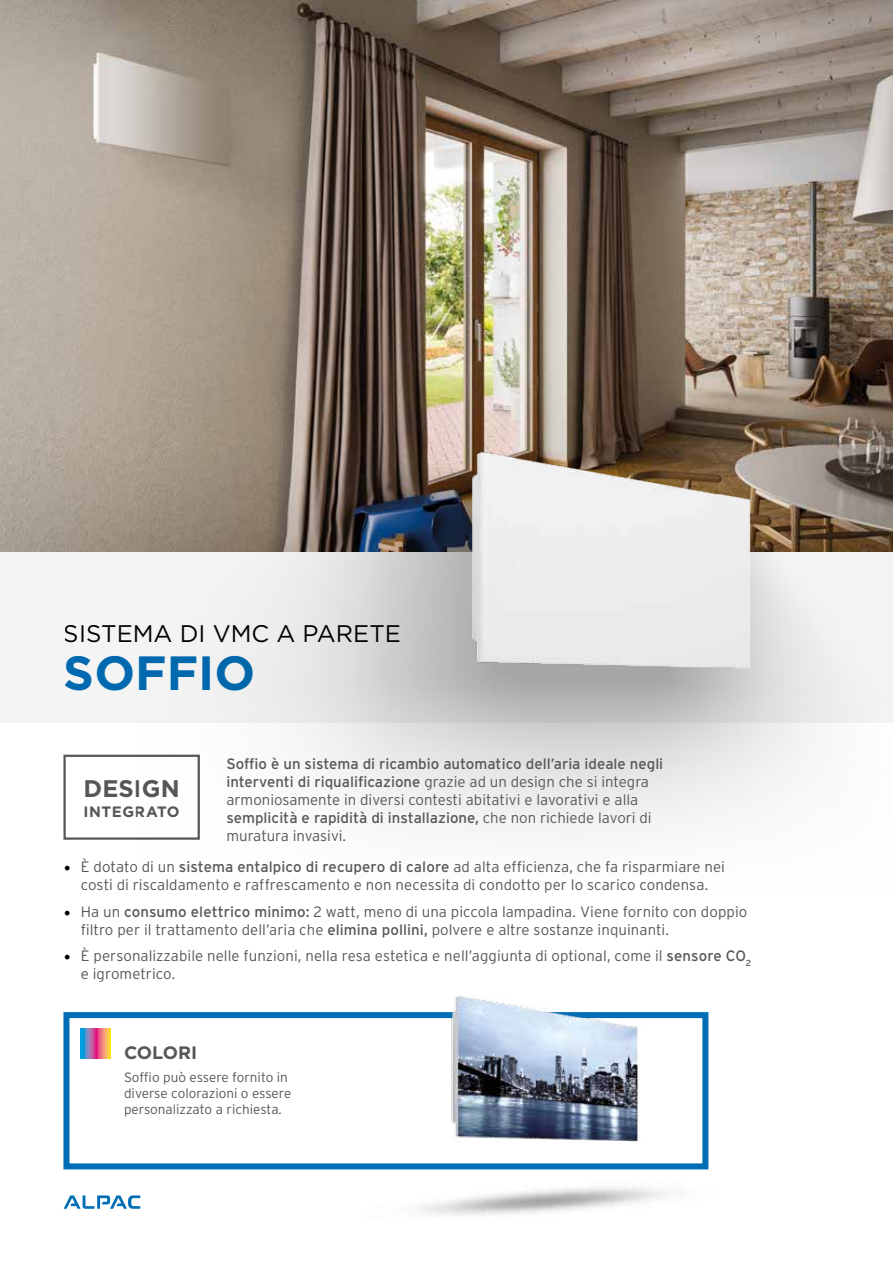
<style>
.page{position:relative;width:893px;height:1263px;background:#fff}
.page>*{position:absolute;margin:0;border:0;box-sizing:border-box;transform-origin:0 0}
.t1{font:700 48px "Gotham HTF";color:#006eb7}
.t2{font:24px "Gotham";color:#000}
.t3{font:700 24px "Gotham HTF";color:#575756}
.t4{font:700 18px "Gotham HTF";letter-spacing:-.01em;color:#575756}
.t5{font:300 15px/18px "Interstate";color:#575756}
.t6{font:700 15px "Gotham HTF";color:#575756}
.t7{font:300 13.5px/16.2px "Interstate";color:#575756}
.s1{font-weight:400}
.s2{font-family:"Minion Pro";font-weight:400;font-size:18px;color:#000}
</style>
<div class="page">
<img style="left:0;top:0;width:893px;height:553px">
<svg style="left:81px;top:1029px;width:29px;height:30px"></svg>
<div style="left:63px;top:755px;width:137px;height:85px;border:2px solid #575756"></div>
<div style="left:63px;top:1012px;width:645px;height:157px;border:6px solid #006eb7"></div>
<svg style="left:64px;top:1195px;width:76px;height:14px"></svg>
<div style="left:0;top:553px;width:893px;height:170px;background:#f4f4f4"></div>
<img style="left:259px;top:1011px;width:450px;height:204px">
<img style="left:138px;top:379px;width:755px;height:632px">
<h2 class="t2" style="left:64px;top:618px;width:339px">SISTEMA DI VMC A PARETE</h2>
<h1 class="t1" style="left:64px;top:645px;width:193px">SOFFIO</h1>
<h2 class="t3" style="left:84px;top:775px;width:94px">DESIGN</h2>
<p class="t6" style="left:84px;top:803px;width:51px">INTEGRAT</p>
<p class="t6" style="left:167px;top:803px;width:14px">O</p>
<p class="t5" style="left:226px;top:755px;width:438px"><span class="s1">Soffio è un sistema di ricambio automatico dell’aria ideale negli interventi di riqualificazione</span> grazie ad un design che si integra armoniosamente in diversi contesti abitativi e lavorativi e alla <span class="s1">semplicità e rapidità di installazione,</span> che non richiede lavori di muratura invasivi.</p>
<p class="t5" style="left:64px;top:858px;width:663px;text-align:center"><span class="s2">•</span> È dotato di un <span class="s1">sistema entalpico di recupero di calore</span> ad alta efficienza, che fa risparmiare nei costi di riscaldamento e raffrescamento e non necessita di condotto per lo scarico condensa.</p>
<p class="t5" style="left:81px;top:902px;width:668px;text-indent:-17px"><span class="s2">•</span> Ha un <span class="s1">consumo elettrico minimo:</span> 2 watt, meno di una piccola lampadina. Viene fornito con doppio filtro per il trattamento dell’aria che <span class="s1">elimina pollini,</span> polvere e altre sostanze inquinanti.</p>
<p class="t5" style="left:81px;top:947px;width:672px;text-indent:-17px"><span class="s2">•</span> È personalizzabile nelle funzioni, nella resa estetica e nell’aggiunta di optional, come il <span class="s1">sensore CO</span><sub>2 </sub>e igrometrico.</p>
<p class="t4" style="left:124px;top:1042px;width:63px">COLORI</p>
<p class="t7" style="left:124px;top:1069px;width:169px">Soffio può essere fornito in diverse colorazioni o essere personalizzato a richiesta.</p>
</div>
